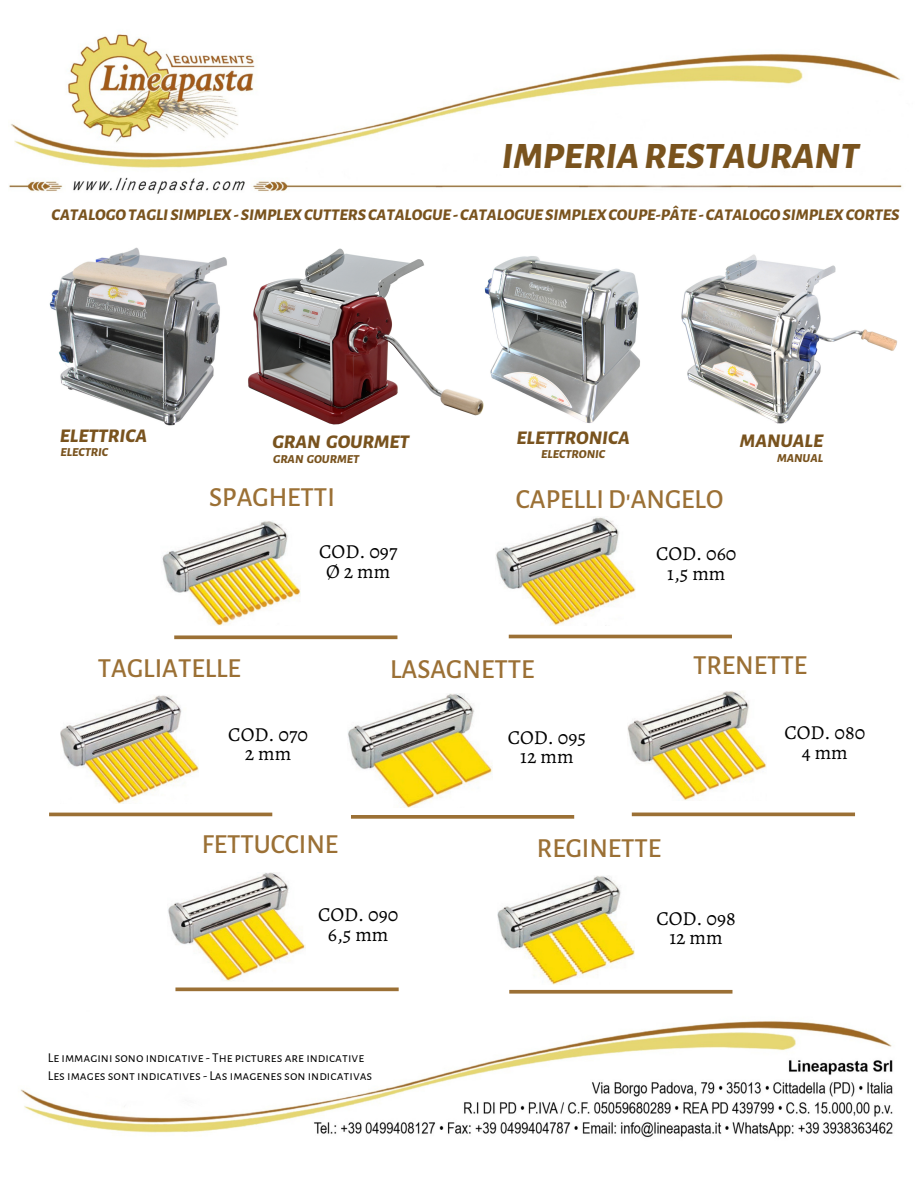
<style>
.page{position:relative;width:918px;height:1188px;background:#fff}
.page>*{position:absolute;margin:0;border:0;box-sizing:border-box;transform-origin:0 0}
.t1{font:italic 800 37.5px "Alegreya Sans SC";color:#79531e}
.t2{font:500 27px "Alegreya Sans SC";color:#9b7035}
.t3{font:19.95px "Alegreya";color:#000}
.t4{font:italic 800 19.5px "Alegreya Sans SC";color:#79531e}
.t5{font:italic 800 16.5px "Alegreya Sans SC";color:#79531e}
.t6{font:13.5px "Alegreya Sans SC";color:#000}
.t7{font:italic 800 12.3px "Alegreya Sans SC";color:#79531e}
</style>
<div class="page">
<img style="left:9px;top:34px;width:893px;height:160px">
<img style="left:20px;top:1021px;width:873px;height:117px">
<img style="left:162px;top:521px;width:138px;height:105px">
<img style="left:495px;top:517px;width:141px;height:109px">
<img style="left:61px;top:695px;width:137px;height:109px">
<img style="left:627px;top:691px;width:140px;height:109px">
<img style="left:168px;top:873px;width:138px;height:108px">
<img style="left:348px;top:694px;width:144px;height:113px">
<img style="left:497px;top:876px;width:137px;height:108px">
<svg style="left:509px;top:990px;width:223px;height:4px"></svg>
<img style="left:681px;top:254px;width:216px;height:170px">
<svg style="left:351px;top:815px;width:223px;height:4px"></svg>
<svg style="left:175px;top:988px;width:224px;height:3px"></svg>
<svg style="left:632px;top:813px;width:223px;height:3px"></svg>
<svg style="left:49px;top:813px;width:223px;height:3px"></svg>
<svg style="left:509px;top:635px;width:223px;height:3px"></svg>
<svg style="left:174px;top:635px;width:223px;height:4px"></svg>
<img style="left:248px;top:248px;width:236px;height:177px">
<img style="left:484px;top:256px;width:156px;height:167px">
<img style="left:49px;top:248px;width:178px;height:178px">
<p class="t1" style="left:502px;top:138px;width:359px">IMPERIARESTAURANT</p>
<p class="t5" style="left:52px;top:207px;width:850px">CATALOGOTAGLI SIMPLEX- SIMPLEXCUTTERSCATALOGUE-CATALOGUESIMPLEXCOUPE-PÂTE-CATALOGOSIMPLEXCORTES</p>
<p class="t4" style="left:60px;top:426px;width:89px">ELETTRICA</p>
<p class="t7" style="left:61px;top:446px;width:49px">ELECTRIC</p>
<h3 class="t4" style="left:272px;top:433px;width:138px">GRAN GOURMET</h3>
<p class="t7" style="left:273px;top:454px;width:88px">GRAN GOURMET</p>
<p class="t2" style="left:209px;top:485px;width:127px">SPAGHETTI</p>
<p class="t3" style="left:319px;top:538px;width:80px">COD. 097</p>
<p class="t3" style="left:326px;top:557px;width:66px">Ø2mm</p>
<p class="t4" style="left:517px;top:428px;width:115px">ELETTRONICA</p>
<p class="t7" style="left:541px;top:448px;width:66px">ELECTRONIC</p>
<p class="t4" style="left:740px;top:432px;width:85px">MANUALE</p>
<p class="t7" style="left:777px;top:452px;width:47px">MANUAL</p>
<p class="t2" style="left:516px;top:486px;width:209px">CAPELLI D'ANGELO</p>
<p class="t3" style="left:656px;top:540px;width:82px">COD. 060</p>
<p class="t3" style="left:667px;top:560px;width:60px">1,5 mm</p>
<p class="t2" style="left:98px;top:655px;width:145px">TAGLIATELLE</p>
<p class="t2" style="left:390px;top:657px;width:146px">LASAGNETTE</p>
<p class="t2" style="left:693px;top:653px;width:115px">TRENETTE</p>
<p class="t3" style="left:228px;top:720px;width:81px">COD. 070</p>
<p class="t3" style="left:245px;top:740px;width:48px">2mm</p>
<p class="t3" style="left:508px;top:723px;width:80px">COD. 095</p>
<p class="t3" style="left:520px;top:743px;width:55px">12 mm</p>
<p class="t3" style="left:784px;top:719px;width:83px">COD. 080</p>
<p class="t3" style="left:802px;top:739px;width:48px">4mm</p>
<p class="t2" style="left:202px;top:831px;width:138px">FETTUCCINE</p>
<p class="t2" style="left:537px;top:835px;width:126px">REGINETTE</p>
<p class="t3" style="left:318px;top:901px;width:82px">COD. 090</p>
<p class="t3" style="left:328px;top:921px;width:62px">6,5 mm</p>
<p class="t6" style="left:48px;top:1051px;width:318px">Le immagini sono indicative - The pictures are indicative</p>
<p class="t6" style="left:48px;top:1069px;width:326px">Les images sont indicatives - Las imagenes son indicativas</p>
<p class="t3" style="left:656px;top:904px;width:81px">COD. 098</p>
<p class="t3" style="left:669px;top:924px;width:55px">12 mm</p>
</div>
